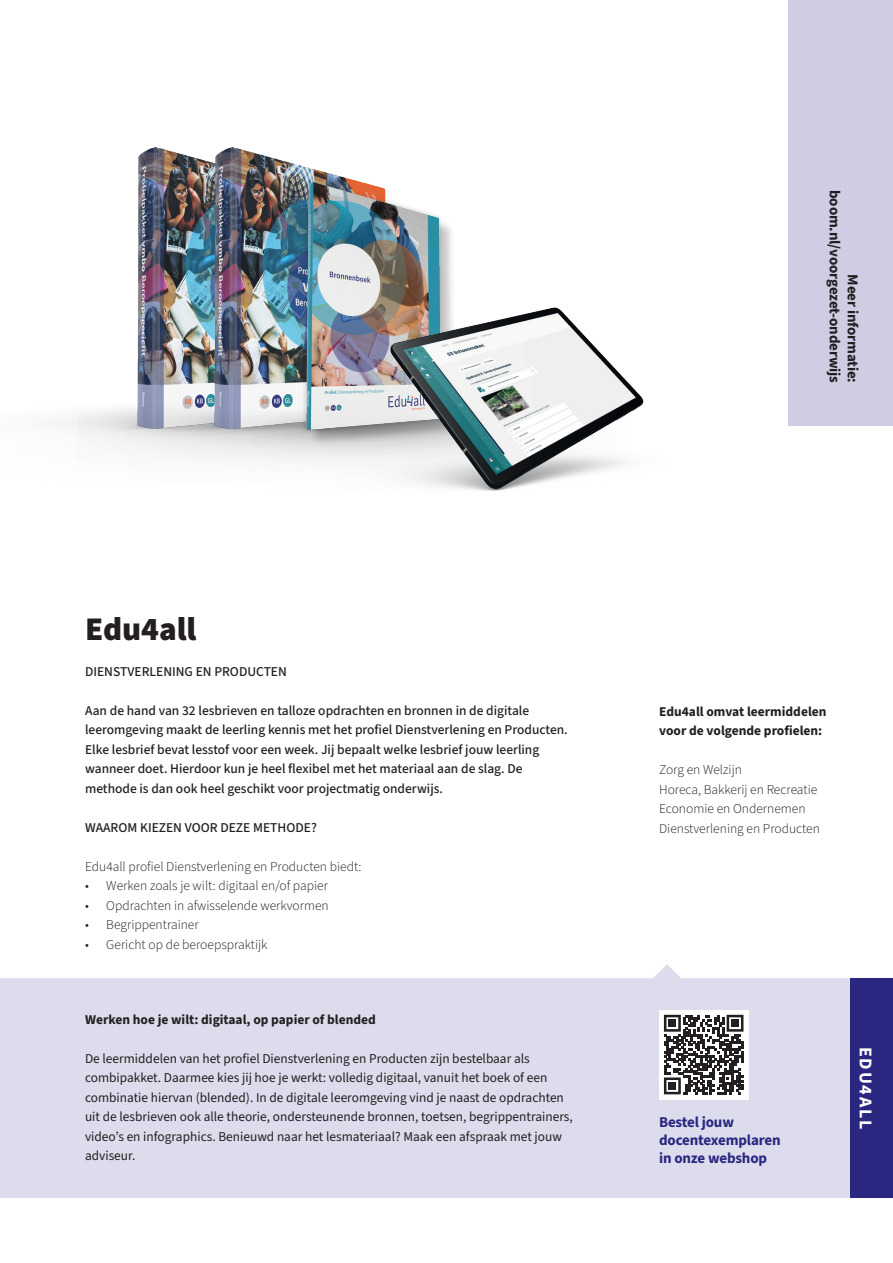
<style>
.page{position:relative;width:893px;height:1263px;background:#fff}
.page>*{position:absolute;margin:0;border:0;box-sizing:border-box;transform-origin:0 0}
.t1{font:900 33px "Source Sans 3";color:#231f20}
.t2{font:700 18px "Source Sans 3";letter-spacing:.1em;color:#fff}
.t3{font:700 15px/18px "Source Sans 3";letter-spacing:-.01em;color:#231f20;text-align:right}
.t4{font:700 15px/18px "Source Sans 3";letter-spacing:-.01em;color:#292780}
.t5{font:500 13.5px/19.5px "Source Sans 3";color:#231f20}
.t6{font:13.5px/19.5px "Source Sans 3";color:#231f20}
.t7{font:300 13.5px/19.5px "Source Sans 3";color:#231f20}
.t8{font:700 13.5px/19.5px "Source Sans 3";color:#231f20}
</style>
<div class="page">
<div style="left:789px;top:0;width:104px;height:425px;background:#cfcde3"></div>
<div style="left:0;top:964px;width:850px;height:234px;background:#dddcec"></div>
<div style="left:850px;top:978px;width:43px;height:220px;background:#292780"></div>
<div style="left:659px;top:1010px;width:89px;height:89px;background:#fff"></div>
<svg style="left:664px;top:1015px;width:79px;height:79px"></svg>
<div style="left:669px;top:1019px;width:7px;height:8px;background:#231f20"></div>
<div style="left:731px;top:1019px;width:8px;height:8px;background:#231f20"></div>
<div style="left:669px;top:1082px;width:7px;height:7px;background:#231f20"></div>
<img style="left:77px;top:147px;width:181px;height:299px">
<img style="left:125px;top:154px;width:327px;height:307px">
<img style="left:338px;top:279px;width:306px;height:212px">
<p class="t3" style="left:861px;top:190px;width:194px;rotate:90deg">Meer informatie: boom.nl/voorgezet-onderwijs</p>
<h1 class="t1" style="left:85px;top:607px;width:113px">Edu4all</h1>
<p class="t5" style="left:85px;top:662px;width:203px">DIENSTVERLENING EN PRODUCTEN</p>
<p class="t5" style="left:85px;top:701px;width:484px">Aan de hand van 32 lesbrieven en talloze opdrachten en bronnen in de digitale leeromgeving maakt de leerling kennis met het profiel Dienstverlening en Producten.<br>Elke lesbrief bevat lesstof voor een week. Jij bepaalt welke lesbrief jouw leerling wanneer doet. Hierdoor kun je heel flexibel met het materiaal aan de slag. De methode is dan ook heel geschikt voor projectmatig onderwijs.</p>
<p class="t5" style="left:85px;top:818px;width:233px">WAAROM KIEZEN VOOR DEZE METHODE?</p>
<p class="t7" style="left:85px;top:857px;width:278px">Edu4all profiel Dienstverlening en Producten biedt:</p>
<p class="t7" style="left:85px;top:876px;width:244px">• Werken zoals je wilt: digitaal en/of papier</p>
<p class="t7" style="left:85px;top:896px;width:245px">• Opdrachten in afwisselende werkvormen</p>
<p class="t7" style="left:85px;top:915px;width:115px">• Begrippentrainer</p>
<p class="t7" style="left:85px;top:935px;width:184px">• Gericht op de beroepspraktijk</p>
<p class="t8" style="left:659px;top:702px;width:169px">Edu4all omvat leermiddelen voor de volgende profielen:</p>
<p class="t7" style="left:659px;top:760px;width:162px">Zorg en Welzijn<br>Horeca, Bakkerij en Recreatie<br>Economie en Ondernemen<br>Dienstverlening en Producten</p>
<p class="t8" style="left:85px;top:1010px;width:292px">Werken hoe je wilt: digitaal, op papier of blended</p>
<p class="t6" style="left:85px;top:1049px;width:489px">De leermiddelen van het profiel Dienstverlening en Producten zijn bestelbaar als combipakket. Daarmee kies jij hoe je werkt: volledig digitaal, vanuit het boek of een combinatie hiervan (blended). In de digitale leeromgeving vind je naast de opdrachten uit de lesbrieven ook alle theorie, ondersteunende bronnen, toetsen, begrippentrainers, video’s en infographics. Benieuwd naar het lesmateriaal? Maak een afspraak met jouw adviseur.</p>
<h2 class="t2" style="left:878px;top:1047px;width:84px;rotate:90deg">EDU4ALL</h2>
<p class="t4" style="left:659px;top:1114px;width:123px">Bestel jouw docentexemplaren in onze webshop</p>
</div>
